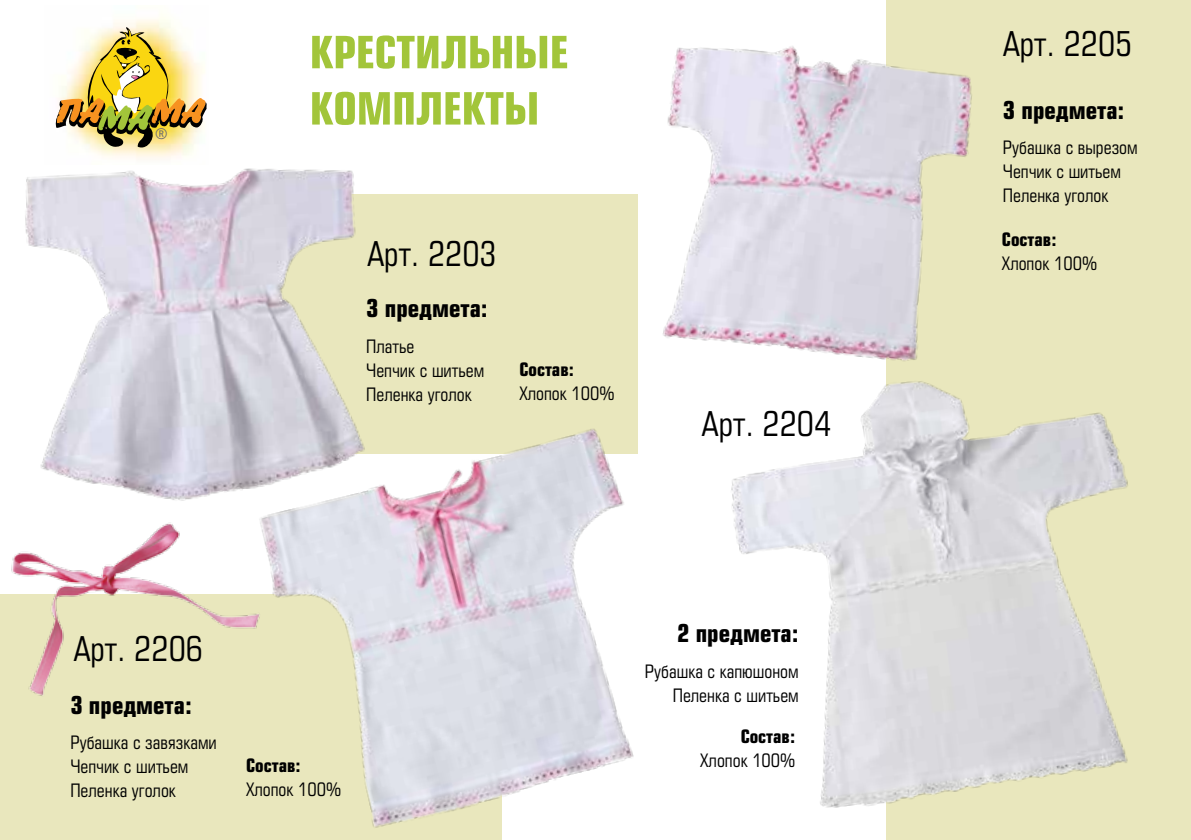
<style>
.page{position:relative;width:1191px;height:840px;background:#fff}
.page>*{position:absolute;margin:0;border:0;box-sizing:border-box;transform-origin:0 0}
.t1{font:33.2px "Europe Cond";color:#000}
.t2{font:700 24px "Europe Cond";color:#000}
.t3{font:18px/24px "Europe Cond";color:#000}
.t4{font:700 18px "Europe Cond";color:#000}
.t5{font:15.6px "Franklin Gothic Book Cond ITC";color:#6d6e71}
</style>
<div class="page">
<div style="left:886px;top:0;width:305px;height:839px;background:#e9e7bd"></div>
<div style="left:0;top:594px;width:502px;height:245px;background:#e9e7bd"></div>
<div style="left:191px;top:194px;width:446px;height:259px;background:#e9e7bd"></div>
<svg style="left:312px;top:35px;width:255px;height:34px"></svg>
<svg style="left:312px;top:92px;width:225px;height:33px"></svg>
<svg style="left:54px;top:27px;width:153px;height:114px"></svg>
<img style="left:25px;top:141px;width:331px;height:360px">
<img style="left:242px;top:411px;width:396px;height:417px">
<img style="left:11px;top:516px;width:254px;height:184px">
<img style="left:637px;top:46px;width:335px;height:338px">
<img style="left:706px;top:340px;width:422px;height:468px">
<p class="t5" style="left:155px;top:125px;width:14px">®</p>
<h1 class="t1" style="left:367px;top:232px;width:131px">Aрт. 2203</h1>
<h2 class="t2" style="left:366px;top:292px;width:123px">3 предмета:</h2>
<p class="t3" style="left:366px;top:334px;width:120px">Платье<br>Чепчик с шитьем<br>Пеленка уголок</p>
<p class="t4" style="left:519px;top:357px;width:56px">Состав:</p>
<p class="t3" style="left:519px;top:381px;width:97px">Хлопок 100%</p>
<h1 class="t1" style="left:702px;top:403px;width:131px">Aрт. 2204</h1>
<h1 class="t1" style="left:74px;top:628px;width:131px">Aрт. 2206</h1>
<h2 class="t2" style="left:70px;top:688px;width:123px">3 предмета:</h2>
<p class="t3" style="left:70px;top:730px;width:148px">Рубашка с завязками<br>Чепчик с шитьем<br>Пеленка уголок</p>
<p class="t4" style="left:246px;top:752px;width:56px">Состав:</p>
<p class="t3" style="left:246px;top:776px;width:97px">Хлопок 100%</p>
<h2 class="t2" style="left:677px;top:617px;width:123px">2 предмета:</h2>
<p class="t3" style="left:645px;top:658px;width:155px;text-align:right">Рубашка с капюшоном<br>Пеленка с шитьем</p>
<p class="t4" style="left:740px;top:723px;width:56px">Состав:</p>
<p class="t3" style="left:700px;top:747px;width:97px">Хлопок 100%</p>
<h1 class="t1" style="left:1003px;top:23px;width:131px">Aрт. 2205</h1>
<h2 class="t2" style="left:1003px;top:94px;width:123px">3 предмета:</h2>
<p class="t3" style="left:1003px;top:135px;width:136px">Рубашка с вырезом<br>Чепчик с шитьем<br>Пеленка уголок</p>
<p class="t4" style="left:1002px;top:227px;width:56px">Состав:</p>
<p class="t3" style="left:1002px;top:251px;width:97px">Хлопок 100%</p>
</div>
